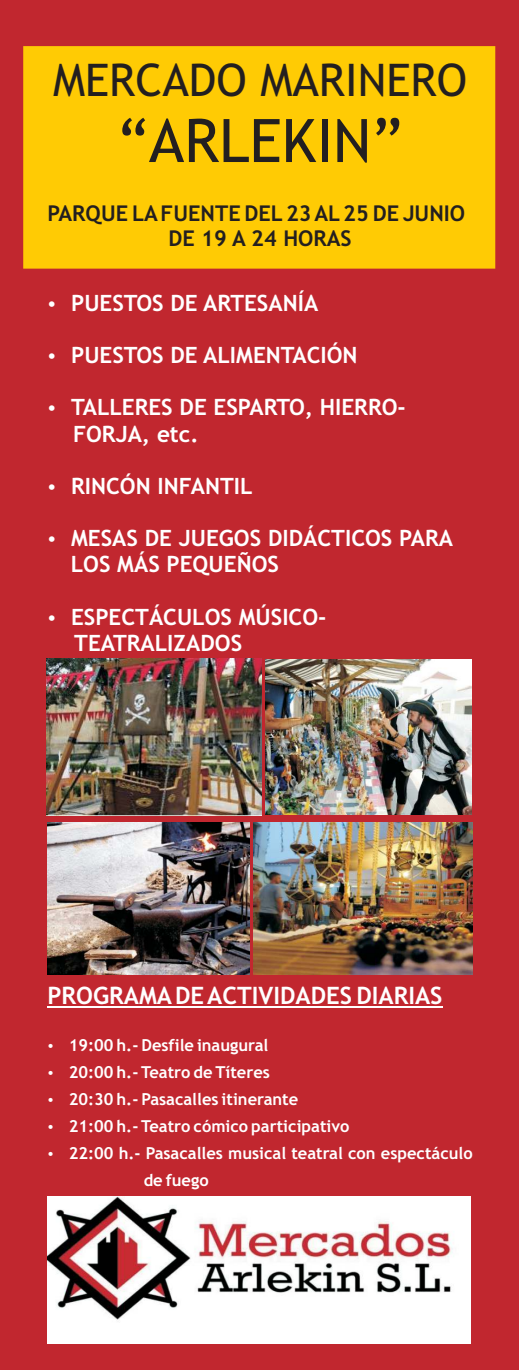
<style>
.page{position:relative;width:519px;height:1370px;background:#fff}
.page>*{position:absolute;margin:0;border:0;box-sizing:border-box;transform-origin:0 0}
.t1{font:60px "Trebuchet MS";color:#231f20}
.t2{font:45px "Trebuchet MS";color:#231f20}
.t3{font:700 24px "Trebuchet MS";color:#fff}
.t4{font:700 22.5px/26.1px "Trebuchet MS";color:#fff}
.t5{font:700 21.75px/25.2px "Trebuchet MS";color:#231f20;text-align:center}
.t6{font:700 16.5px "Trebuchet MS";color:#fff}
</style>
<div class="page">
<div style="left:0;top:0;width:519px;height:1369px;background:#c1272f"></div>
<div style="left:25px;top:48px;width:469px;height:219px;background:#ffcb04"></div>
<div style="left:23px;top:46px;width:472px;height:222px;border:3px solid #ffcb04"></div>
<hr style="left:47px;top:1006px;width:395px;height:1px;background:#fff">
<img style="left:266px;top:659px;width:206px;height:155px">
<img style="left:46px;top:658px;width:216px;height:157px">
<img style="left:47px;top:822px;width:202px;height:152px">
<img style="left:254px;top:822px;width:218px;height:152px">
<img style="left:47px;top:1196px;width:424px;height:147px">
<h2 class="t2" style="left:53px;top:53px;width:415px">MERCADO MARINERO</h2>
<h1 class="t1" style="left:117px;top:106px;width:287px">“ARLEKIN”</h1>
<p class="t5" style="left:47px;top:201px;width:419px">PARQUE LA FUENTE DEL 23 AL 25 DE JUNIO<br>DE 19 A 24 HORAS</p>
<p class="t4" style="left:71px;top:290px;width:248px">PUESTOS DE ARTESANÍA</p>
<p class="t4" style="left:71px;top:342px;width:288px">PUESTOS DE ALIMENTACIÓN</p>
<p class="t4" style="left:71px;top:394px;width:336px">TALLERES DE ESPARTO, HIERRO-<br>FORJA, etc.</p>
<p class="t4" style="left:71px;top:473px;width:183px">RINCÓN INFANTIL</p>
<p class="t4" style="left:71px;top:525px;width:384px">MESAS DE JUEGOS DIDÁCTICOS PARA<br>LOS MÁS PEQUEÑOS</p>
<p class="t4" style="left:71px;top:603px;width:257px">ESPECTÁCULOS MÚSICO-<br>TEATRALIZADOS</p>
<p class="t3" style="left:47px;top:981px;width:397px">PROGRAMA DE ACTIVIDADES DIARIAS</p>
<p class="t6" style="left:69px;top:1035px;width:201px">19:00 h.- Desfile inaugural</p>
<p class="t6" style="left:69px;top:1062px;width:203px">20:00 h.- Teatro de Títeres</p>
<p class="t6" style="left:69px;top:1089px;width:231px">20:30 h.- Pasacalles itinerante</p>
<p class="t6" style="left:69px;top:1116px;width:282px">21:00 h.- Teatro cómico participativo</p>
<p class="t6" style="left:69px;top:1143px;width:405px">22:00 h.- Pasacalles musical teatral con espectáculo</p>
<p class="t6" style="left:144px;top:1170px;width:67px">de fuego</p>
</div>
